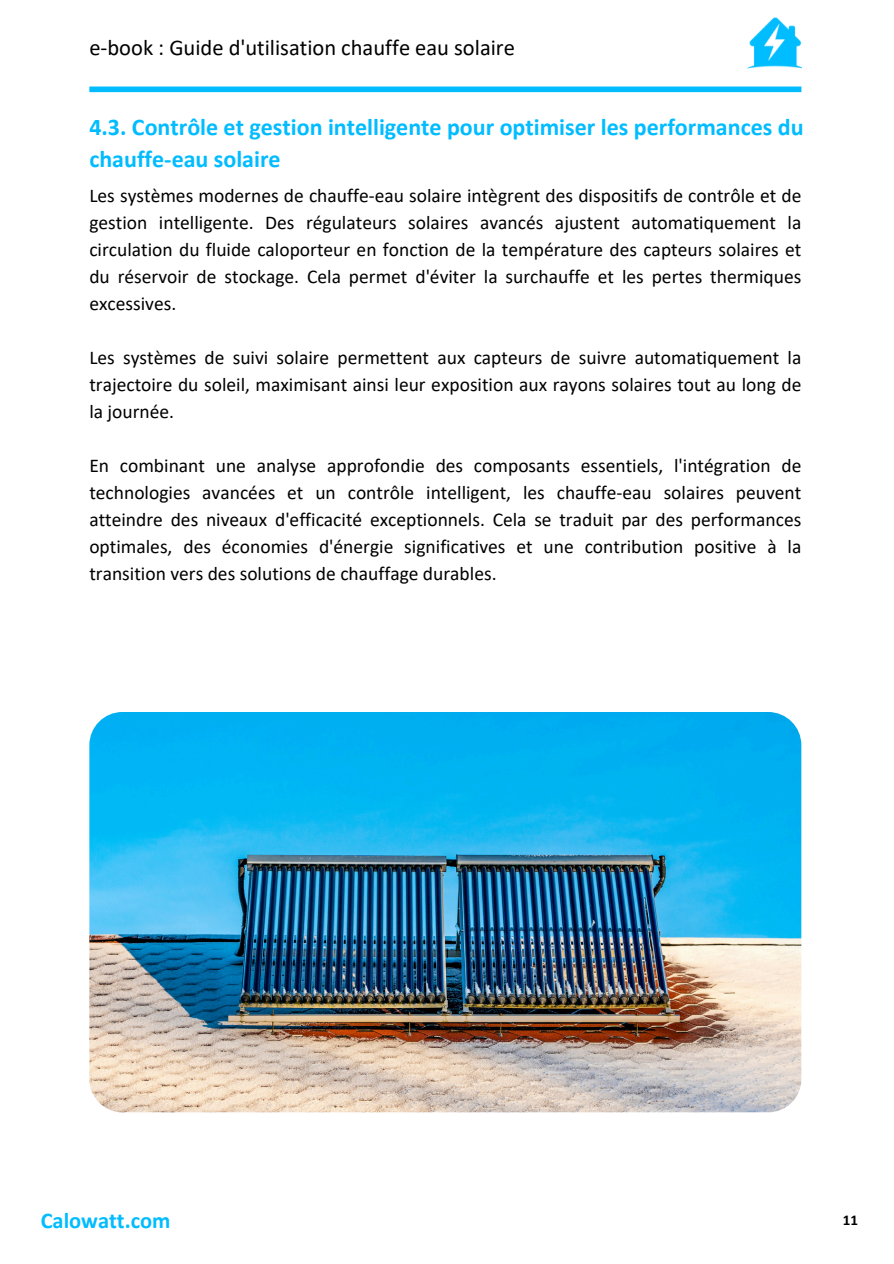
<style>
.page{position:relative;width:894px;height:1264px;background:#fff}
.page>*{position:absolute;margin:0;border:0;box-sizing:border-box;transform-origin:0 0}
.t1{font:700 24px/32.7px "Calibri";color:#01bcff}
.t2{font:22.5px "Calibri";color:#000}
.t3{font:700 22.5px "Calibri";color:#01bcff}
.t4{font:19.5px/27px "Calibri";color:#000;text-align:justify}
.t5{font:700 15px "Calibri";color:#000}
</style>
<div class="page">
<div style="left:89px;top:86px;width:712px;height:6px;background:#01bcff"></div>
<img style="left:743px;top:17px;width:58px;height:70px">
<img style="left:89px;top:712px;width:712px;height:400px;border-radius:33px">
<p class="t2" style="left:89px;top:39px;width:427px">e-book : Guide d'utilisation chauffe eau solaire</p>
<h2 class="t1" style="left:89px;top:112px;width:715px">4.3. Contrôle et gestion intelligente pour optimiser les performances du chauffe-eau solaire</h2>
<p class="t4" style="left:89px;top:184px;width:713px">Les systèmes modernes de chauffe-eau solaire intègrent des dispositifs de contrôle et de gestion intelligente. Des régulateurs solaires avancés ajustent automatiquement la circulation du fluide caloporteur en fonction de la température des capteurs solaires et du réservoir de stockage. Cela permet d'éviter la surchauffe et les pertes thermiques excessives.</p>
<p class="t4" style="left:89px;top:346px;width:713px">Les systèmes de suivi solaire permettent aux capteurs de suivre automatiquement la trajectoire du soleil, maximisant ainsi leur exposition aux rayons solaires tout au long de la journée.</p>
<h1 class="t4" style="left:89px;top:454px;width:713px">En combinant une analyse approfondie des composants essentiels, l'intégration de technologies avancées et un contrôle intelligent, les chauffe-eau solaires peuvent atteindre des niveaux d'efficacité exceptionnels. Cela se traduit par des performances optimales, des économies d'énergie significatives et une contribution positive à la transition vers des solutions de chauffage durables.</h1>
<p class="t3" style="left:41px;top:1211px;width:131px">Calowatt.com</p>
<p class="t5" style="left:842px;top:1213px;width:17px">11</p>
</div>
